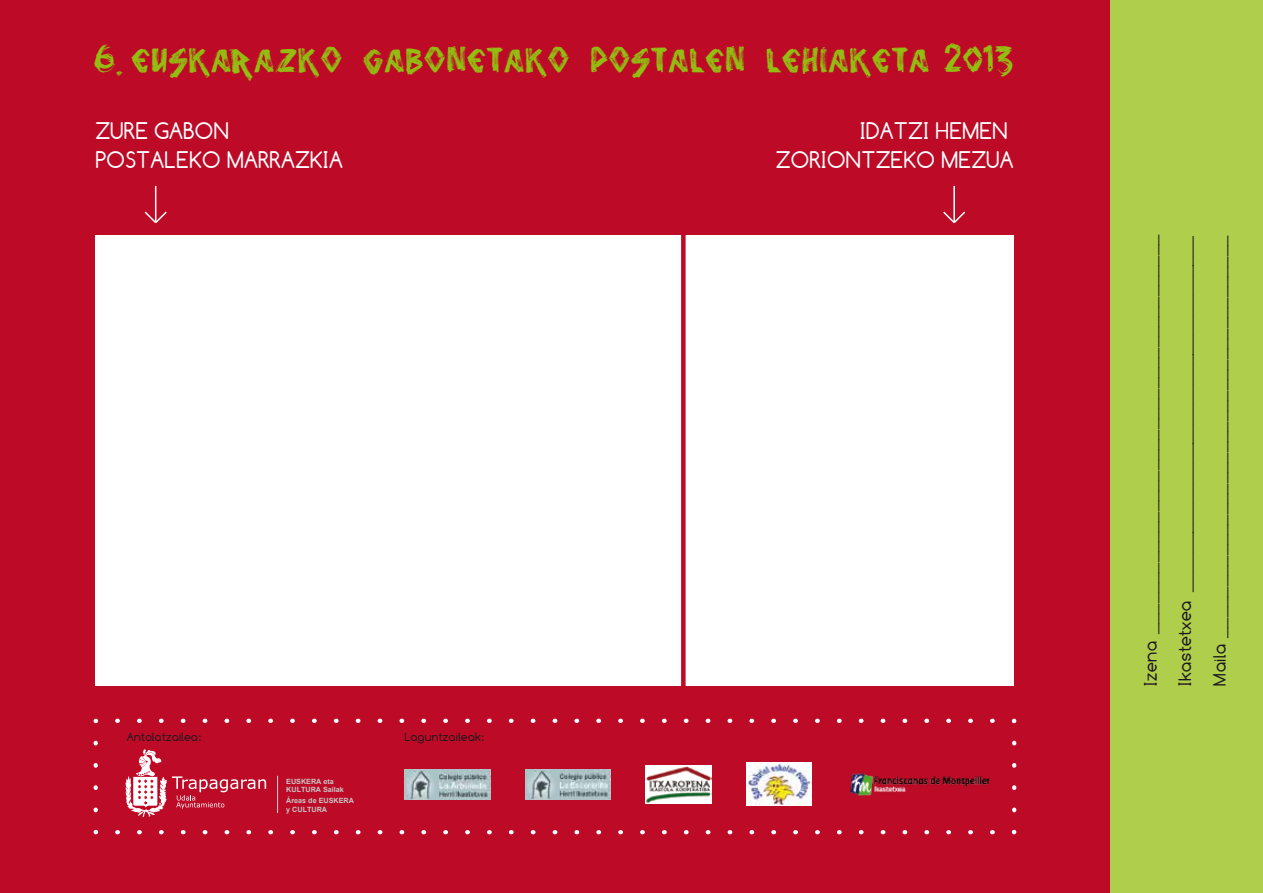
<style>
.page{position:relative;width:1263px;height:893px;background:#bd0a26}
.page>*{position:absolute;margin:0;border:0;box-sizing:border-box;transform-origin:0 0}
.t1{font:29.85px "vtksanimal 2";letter-spacing:.015em;color:#93bd11}
.t2{font:24px/28.8px "Comfortaa";color:#fff;text-align:right}
.t3{font:21px/34.5px "Arial Narrow";color:#1a171c;text-align:justify;scale:1.07 1}
.t4{font:12px "Comfortaa";color:#1a171c}
.t5{font:700 7.2px/8.4px "Arial";color:#c6c7c8}
.s1{font-size:32.55px}
.s2{font-family:"Comfortaa";font-size:18px}
</style>
<div class="page">
<div style="left:96px;top:235px;width:918px;height:450px;background:#fff"></div>
<svg style="left:93px;top:829px;width:6px;height:6px"></svg>
<svg style="left:117px;top:830px;width:878px;height:4px"></svg>
<svg style="left:1011px;top:829px;width:6px;height:6px"></svg>
<svg style="left:1012px;top:740px;width:4px;height:70px"></svg>
<svg style="left:1011px;top:718px;width:6px;height:6px"></svg>
<svg style="left:115px;top:719px;width:878px;height:4px"></svg>
<svg style="left:93px;top:718px;width:5px;height:6px"></svg>
<svg style="left:94px;top:743px;width:4px;height:70px"></svg>
<div style="left:1111px;top:0;width:152px;height:893px;background:#aece4c"></div>
<hr style="left:953px;top:186px;width:2px;height:36px;background:#fff">
<svg style="left:943px;top:210px;width:23px;height:14px"></svg>
<hr style="left:155px;top:186px;width:1px;height:36px;background:#fff">
<svg style="left:144px;top:210px;width:23px;height:14px"></svg>
<img style="left:405px;top:769px;width:85px;height:30px">
<img style="left:645px;top:765px;width:66px;height:38px">
<img style="left:525px;top:769px;width:85px;height:30px">
<img style="left:746px;top:763px;width:65px;height:43px">
<img style="left:850px;top:773px;width:141px;height:23px">
<div style="left:681px;top:214px;width:5px;height:481px;background:#bd0a26"></div>
<hr style="left:277px;top:776px;width:1px;height:37px;background:#c6c7c8">
<svg style="left:125px;top:749px;width:141px;height:68px"></svg>
<h1 class="t1" style="left:94px;top:42px;width:921px"><span class="s1">6.</span> EUSKARAZKO GABONETAKO POSTALEN LEHIAKETA 2013</h1>
<p class="t2" style="left:96px;top:116px;width:249px;text-align:left">ZURE GABON<br>POSTALEKO MARRAZKIA</p>
<p class="t4" style="left:127px;top:730px;width:76px">Antolatzailea:</p>
<p class="t4" style="left:405px;top:730px;width:81px">Laguntzaileak:</p>
<p class="t5" style="left:286px;top:777px;width:59px">EUSKERA eta<br>KULTURA Sailak</p>
<p class="t5" style="left:286px;top:797px;width:69px">Áreas de EUSKERA y CULTURA</p>
<p class="t2" style="left:776px;top:116px;width:240px">IDATZI HEMEN<br>ZORIONTZEKO MEZUA</p>
<p class="t3" style="left:1132px;top:685px;width:423px;rotate:-90deg"><span class="s2">Izena</span> _______________________________________ <span class="s2">Ikastetxea</span> ____________________________________ <span class="s2">Maila</span> _______________________________________</p>
</div>
